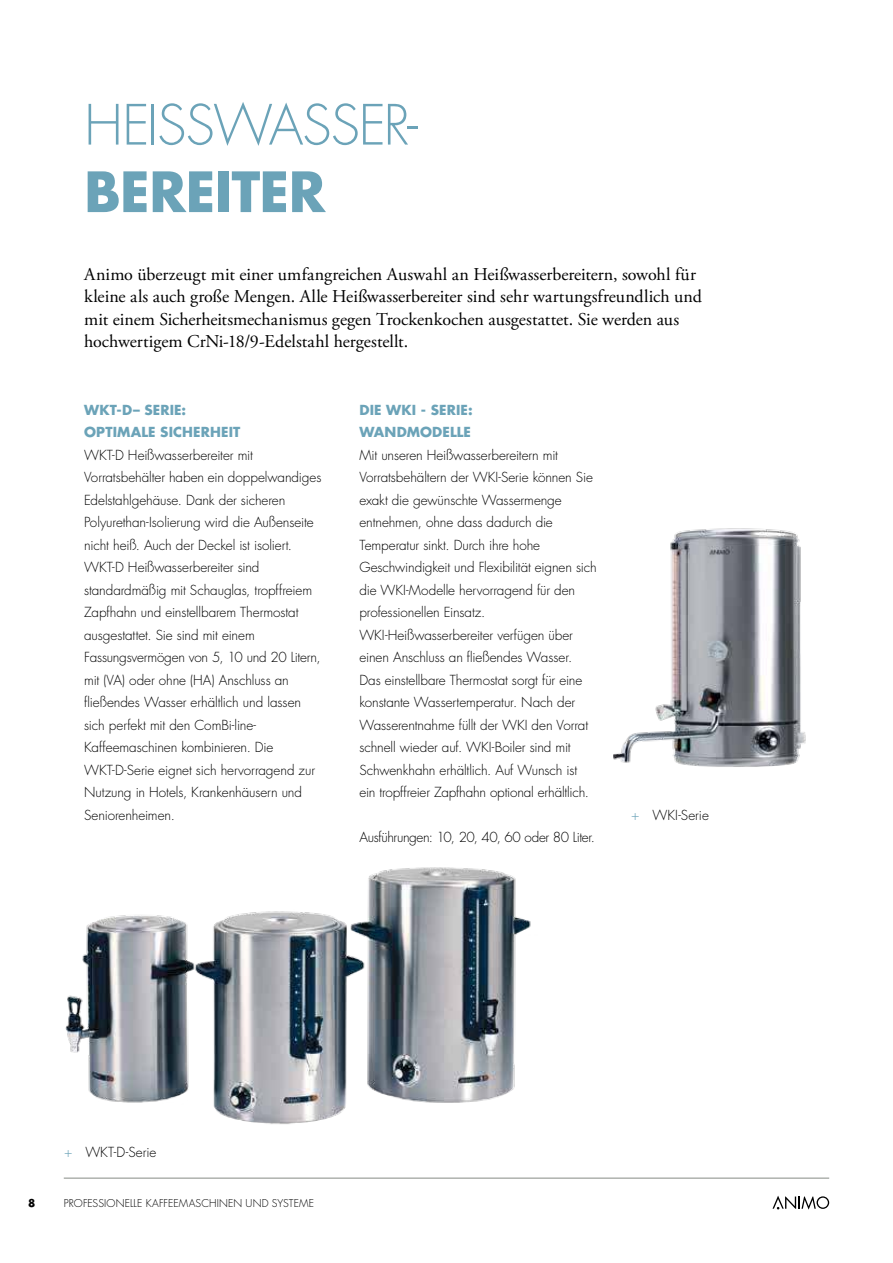
<style>
.page{position:relative;width:893px;height:1263px;background:#fff}
.page>*{position:absolute;margin:0;border:0;box-sizing:border-box;transform-origin:0 0}
.t1{font:300 54px "Futura Std";letter-spacing:-.025em;color:#6ba3b8}
.t2{font:700 54px "Futura Std";letter-spacing:-.005em;color:#6ba3b8}
.t3{font:18px/22.5px "Adobe Garamond Pro";color:#000}
.t4{font:300 13.5px/22.5px "Futura Std";letter-spacing:-.01em;color:#000}
.t5{font:700 13.5px/22.5px "Futura Std";letter-spacing:.01em;color:#6ba3b8}
.t6{font:300 13.5px "Futura Std";letter-spacing:-.03em;color:#000}
.t7{font:300 10.5px "Futura Std";letter-spacing:.01em;color:#000}
.t8{font:700 10.5px "Futura Std";color:#000}
.s1{color:#6ba3b8}
</style>
<div class="page">
<svg style="left:772px;top:1195px;width:57px;height:14px"></svg>
<hr style="left:64px;top:1178px;width:765px;height:1px;background:#878b85">
<img style="left:65px;top:867px;width:466px;height:257px">
<img style="left:614px;top:528px;width:192px;height:239px">
<h1 class="t1" style="left:84px;top:94px;width:335px">HEISSWASSER-</h1>
<h1 class="t2" style="left:84px;top:157px;width:243px">BEREITER</h1>
<p class="t3" style="left:84px;top:263px;width:619px">Animo überzeugt mit einer umfangreichen Auswahl an Heißwasserbereitern, sowohl für kleine als auch große Mengen. Alle Heißwasserbereiter sind sehr wartungsfreundlich und mit einem Sicherheitsmechanismus gegen Trockenkochen ausgestattet. Sie werden aus hochwertigem CrNi-18/9-Edelstahl hergestellt.</p>
<p class="t5" style="left:84px;top:397px;width:158px">WKT-D– SERIE:<br>OPTIMALE SICHERHEIT</p>
<p class="t4" style="left:84px;top:444px;width:239px">WKT-D Heißwasserbereiter mit Vorratsbehälter haben ein doppelwandiges Edelstahlgehäuse. Dank der sicheren Polyurethan-Isolierung wird die Außenseite nicht heiß. Auch der Deckel ist isoliert.<br>WKT-D Heißwasserbereiter sind standardmäßig mit Schauglas, tropffreiem Zapfhahn und einstellbarem Thermostat ausgestattet. Sie sind mit einem Fassungsvermögen von 5, 10 und 20 Litern, mit (VA) oder ohne (HA) Anschluss an fließendes Wasser erhältlich und lassen sich perfekt mit den ComBi-line-Kaffeemaschinen kombinieren. Die WKT-D-Serie eignet sich hervorragend zur Nutzung in Hotels, Krankenhäusern und Seniorenheimen.</p>
<p class="t5" style="left:359px;top:397px;width:115px">DIE WKI - SERIE:<br>WANDMODELLE</p>
<p class="t4" style="left:359px;top:444px;width:239px">Mit unseren Heißwasserbereitern mit Vorratsbehältern der WKI-Serie können Sie exakt die gewünschte Wassermenge entnehmen, ohne dass dadurch die Temperatur sinkt. Durch ihre hohe Geschwindigkeit und Flexibilität eignen sich die WKI-Modelle hervorragend für den professionellen Einsatz.<br>WKI-Heißwasserbereiter verfügen über einen Anschluss an fließendes Wasser.<br>Das einstellbare Thermostat sorgt für eine konstante Wassertemperatur. Nach der Wasserentnahme füllt der WKI den Vorrat schnell wieder auf. WKI-Boiler sind mit Schwenkhahn erhältlich. Auf Wunsch ist<br>ein tropffreier Zapfhahn optional erhältlich.</p>
<p class="t6" style="left:359px;top:830px;width:237px">Ausführungen: 10, 20, 40, 60 oder 80 Liter.</p>
<p class="t4" style="left:631px;top:804px;width:79px"><span class="s1">+</span> WKI-Serie</p>
<p class="t4" style="left:64px;top:1141px;width:94px"><span class="s1">+</span> WKT-D-Serie</p>
<p class="t8" style="left:28px;top:1196px;width:9px">8</p>
<p class="t7" style="left:64px;top:1197px;width:252px">PROFESSIONELLE KAFFEEMASCHINEN UND SYSTEME</p>
</div>
